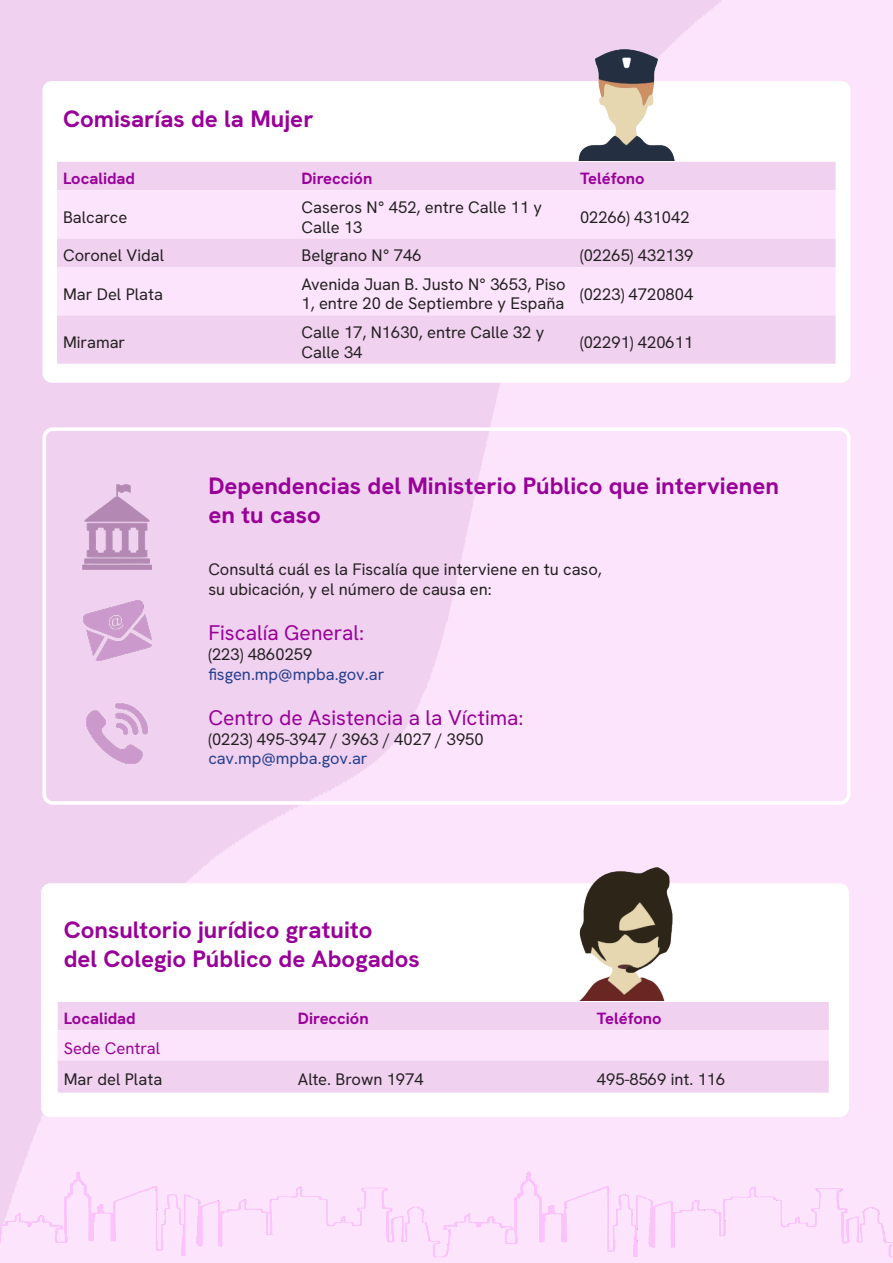
<style>
.page{position:relative;width:893px;height:1263px;background:#fff}
.page>*{position:absolute;margin:0;border:0;box-sizing:border-box;transform-origin:0 0}
.t1{font:700 24px "HK Grotesk";color:#909}
.t2{font:21px "HK Grotesk";color:#909}
.t3{font:16.5px/19.8px "HK Grotesk";color:#231f20}
.t4{font:700 16.5px "HK Grotesk";color:#909}
.t5{font:16.5px "HK Grotesk";color:#253f8e}
.t6{font:16.5px "HK Grotesk";color:#909}
</style>
<div class="page">
<div style="left:43px;top:81px;width:807px;height:302px;border:2px solid #fff;border-radius:9px"></div>
<svg style="left:57px;top:162px;width:779px;height:202px;background:#f5daf5"></svg>
<img style="left:578px;top:49px;width:96px;height:112px">
<div style="left:43px;top:427px;width:807px;height:378px;border:4px solid #fff;border-radius:9px"></div>
<img style="left:86px;top:704px;width:62px;height:59px">
<img style="left:83px;top:601px;width:69px;height:59px">
<div style="left:41px;top:883px;width:808px;height:234px;border:2px solid #fff;border-radius:9px"></div>
<svg style="left:58px;top:1002px;width:771px;height:90px;background:#f4d7f4"></svg>
<img style="left:579px;top:867px;width:93px;height:134px">
<img style="left:83px;top:485px;width:68px;height:85px">
<img style="left:0;top:1172px;width:893px;height:87px">
<p class="t1" style="left:63px;top:103px;width:252px">Comisarías de la Mujer</p>
<p class="t4" style="left:63px;top:168px;width:74px">Localidad</p>
<p class="t4" style="left:302px;top:168px;width:72px">Dirección</p>
<p class="t4" style="left:580px;top:168px;width:66px">Teléfono</p>
<p class="t3" style="left:63px;top:207px;width:66px">Balcarce</p>
<p class="t3" style="left:302px;top:197px;width:242px">Caseros N° 452, entre Calle 11 y<br>Calle 13</p>
<p class="t3" style="left:580px;top:207px;width:111px">02266) 431042</p>
<p class="t3" style="left:63px;top:245px;width:103px">Coronel Vidal</p>
<p class="t3" style="left:302px;top:245px;width:122px">Belgrano N° 746</p>
<p class="t3" style="left:580px;top:245px;width:115px">(02265) 432139</p>
<p class="t3" style="left:63px;top:283px;width:102px">Mar Del Plata</p>
<p class="t3" style="left:302px;top:274px;width:266px">Avenida Juan B. Justo N° 3653, Piso<br>1, entre 20 de Septiembre y España</p>
<p class="t3" style="left:580px;top:283px;width:115px">(0223) 4720804</p>
<p class="t3" style="left:63px;top:332px;width:64px">Miramar</p>
<p class="t3" style="left:302px;top:322px;width:244px">Calle 17, N1630, entre Calle 32 y<br>Calle 34</p>
<p class="t3" style="left:580px;top:332px;width:115px">(02291) 420611</p>
<p class="t1" style="left:208px;top:470px;width:572px">Dependencias del Ministerio Público que intervienen</p>
<p class="t1" style="left:208px;top:499px;width:114px">en tu caso</p>
<p class="t3" style="left:208px;top:559px;width:395px">Consultá cuál es la Fiscalía que interviene en tu caso,</p>
<p class="t3" style="left:208px;top:579px;width:285px">su ubicación, y el número de causa en:</p>
<p class="t2" style="left:208px;top:619px;width:157px">Fiscalía General:</p>
<p class="t3" style="left:208px;top:644px;width:106px">(223) 4860259</p>
<p class="t5" style="left:208px;top:663px;width:178px">fisgen.mp@mpba.gov.ar</p>
<p class="t2" style="left:208px;top:704px;width:317px">Centro de Asistencia a la Víctima:</p>
<p class="t3" style="left:208px;top:729px;width:277px">(0223) 495-3947 / 3963 / 4027 / 3950</p>
<p class="t5" style="left:208px;top:748px;width:161px">cav.mp@mpba.gov.ar</p>
<p class="t1" style="left:64px;top:914px;width:310px">Consultorio jurídico gratuito</p>
<p class="t1" style="left:64px;top:943px;width:358px">del Colegio Público de Abogados</p>
<p class="t4" style="left:64px;top:1008px;width:74px">Localidad</p>
<p class="t4" style="left:298px;top:1008px;width:72px">Dirección</p>
<p class="t4" style="left:597px;top:1008px;width:66px">Teléfono</p>
<p class="t6" style="left:64px;top:1037px;width:98px">Sede Central</p>
<p class="t3" style="left:64px;top:1069px;width:100px">Mar del Plata</p>
<p class="t3" style="left:298px;top:1069px;width:127px">Alte. Brown 1974</p>
<p class="t3" style="left:597px;top:1069px;width:130px">495-8569 int. 116</p>
</div>
